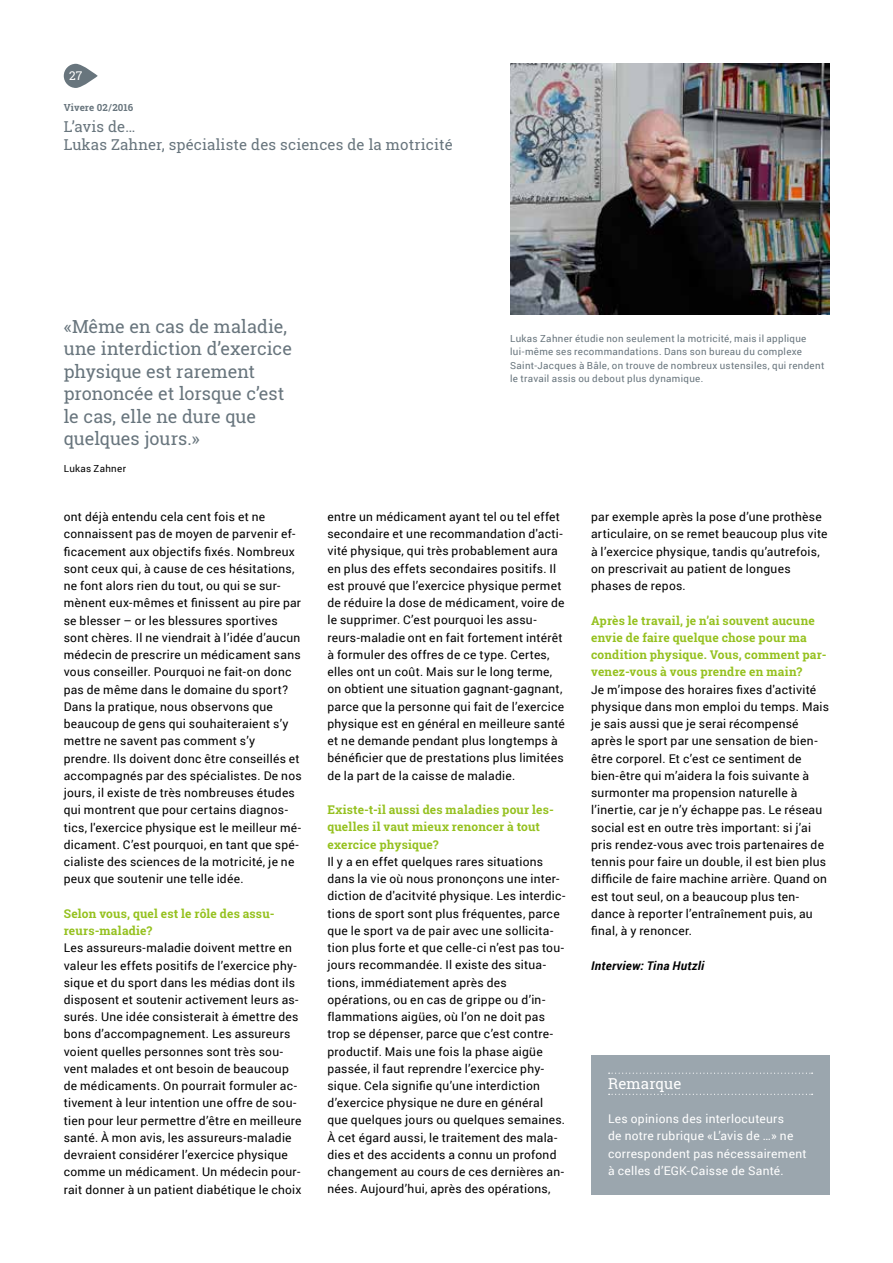
<style>
.page{position:relative;width:893px;height:1263px;background:#fff}
.page>*{position:absolute;margin:0;border:0;box-sizing:border-box;transform-origin:0 0}
.t1{font:18px/22.5px "Roboto Slab";letter-spacing:-.005em;color:#68757d}
.t2{font:15px/18px "Roboto Slab";letter-spacing:.01em;color:#68757d}
.t3{font:15px "Roboto Slab";letter-spacing:.01em;color:#fff}
.t4{font:12px/17.2px "Roboto";letter-spacing:.025em;color:#000}
.t5{font:700 12px/17.2px "Roboto Slab";letter-spacing:.015em;color:#95c11f}
.t6{font:12px/17.2px "Roboto";letter-spacing:.025em;color:#fff}
.t7{font:italic 700 12px "Roboto";letter-spacing:.025em;color:#000}
.t8{font:12px "Roboto Slab";color:#fff}
.t9{font:9.75px/13.5px "Roboto";letter-spacing:.03em;color:#68757d}
.t10{font:700 9.75px "Roboto Slab";letter-spacing:.01em;color:#68757d}
.t11{font:9.75px "Roboto";letter-spacing:.03em;color:#000}
</style>
<div class="page">
<svg style="left:64px;top:64px;width:34px;height:24px"></svg>
<img style="left:510px;top:64px;width:319px;height:250px">
<div style="left:591px;top:1056px;width:238px;height:139px;background:#9ba6ae"></div>
<svg style="left:609px;top:1072px;width:204px;height:2px"></svg>
<svg style="left:609px;top:1094px;width:204px;height:1px"></svg>
<p class="t8" style="left:69px;top:67px;width:15px">27</p>
<p class="t10" style="left:64px;top:100px;width:71px">Vivere 02 / 2016</p>
<p class="t2" style="left:64px;top:117px;width:391px">L’avis de…<br>Lukas Zahner, spécialiste des sciences de la motricité</p>
<h1 class="t1" style="left:64px;top:315px;width:230px">«Même en cas de maladie, une interdiction d’exercice physique est rarement prononcée et lorsque c’est le cas, elle ne dure que quelques jours.»</h1>
<p class="t11" style="left:64px;top:462px;width:64px">Lukas Zahner</p>
<p class="t9" style="left:510px;top:331px;width:316px">Lukas Zahner étudie non seulement la motricité, mais il applique lui-même ses recommandations. Dans son bureau du complexe Saint-Jacques à Bâle, on trouve de nombreux ustensiles, qui rendent le travail assis ou debout plus dynamique.</p>
<p class="t4" style="left:64px;top:508px;width:239px">ont déjà entendu cela cent fois et ne connaissent pas de moyen de parvenir ef&shy;ficacement aux objectifs fixés. Nombreux sont ceux qui, à cause de ces hésitations, ne font alors rien du tout, ou qui se sur&shy;mènent eux-mêmes et finissent au pire par se blesser – or les blessures sportives sont chères. Il ne viendrait à l’idée d’aucun médecin de prescrire un médicament sans vous conseiller. Pourquoi ne fait-on donc pas de même dans le domaine du sport?<br>Dans la pratique, nous observons que beaucoup de gens qui souhaiteraient s’y mettre ne savent pas comment s’y prendre. Ils doivent donc être conseillés et accompagnés par des spécialistes. De nos jours, il existe de très nombreuses études qui montrent que pour certains diagnos&shy;tics, l'exercice physique est le meilleur mé&shy;dicament. C’est pourquoi, en tant que spé&shy;cialiste des sciences de la motricité, je ne peux que soutenir une telle idée.</p>
<p class="t5" style="left:64px;top:905px;width:212px">Selon vous, quel est le rôle des assu&shy;reurs-maladie?</p>
<p class="t4" style="left:64px;top:939px;width:239px">Les assureurs-maladie doivent mettre en valeur les effets positifs de l’exercice phy&shy;sique et du sport dans les médias dont ils disposent et soutenir activement leurs as&shy;surés. Une idée consisterait à émettre des bons d’accompagnement. Les assureurs voient quelles personnes sont très sou&shy;vent malades et ont besoin de beaucoup de médicaments. On pourrait formuler ac&shy;tivement à leur intention une offre de sou&shy;tien pour leur permettre d’être en meilleure santé. À mon avis, les assureurs-maladie devraient considérer l’exercice physique comme un médicament. Un médecin pour&shy;rait donner à un patient diabétique le choix</p>
<p class="t4" style="left:327px;top:507px;width:239px">entre un médicament ayant tel ou tel effet secondaire et une recommandation d'acti&shy;vité physique, qui très probablement aura en plus des effets secondaires positifs. Il est prouvé que l’exercice physique permet de réduire la dose de médicament, voire de le supprimer. C’est pourquoi les assu&shy;reurs-maladie ont en fait fortement intérêt à formuler des offres de ce type. Certes, elles ont un coût. Mais sur le long terme, on obtient une situation gagnant-gagnant, parce que la personne qui fait de l’exercice physique est en général en meilleure santé et ne demande pendant plus longtemps à bénéficier que de prestations plus limitées de la part de la caisse de maladie.</p>
<p class="t5" style="left:327px;top:801px;width:228px">Existe-t-il aussi des maladies pour les&shy;quelles il vaut mieux renoncer à tout exercice physique?</p>
<p class="t4" style="left:327px;top:852px;width:239px">Il y a en effet quelques rares situations dans la vie où nous prononçons une inter&shy;diction de d'acitvité physique. Les interdic&shy;tions de sport sont plus fréquentes, parce que le sport va de pair avec une sollicita&shy;tion plus forte et que celle-ci n’est pas tou&shy;jours recommandée. Il existe des situa&shy;tions, immédiatement après des opérations, ou en cas de grippe ou d’in&shy;flammations aigües, où l’on ne doit pas trop se dépenser, parce que c’est contre&shy;productif. Mais une fois la phase aigüe passée, il faut reprendre l’exercice phy&shy;sique. Cela signifie qu’une interdiction d’exercice physique ne dure en général que quelques jours ou quelques semaines.<br>À cet égard aussi, le traitement des mala&shy;dies et des accidents a connu un profond changement au cours de ces dernières an&shy;nées. Aujourd’hui, après des opérations,</p>
<p class="t4" style="left:591px;top:508px;width:238px">par exemple après la pose d’une prothèse articulaire, on se remet beaucoup plus vite à l’exercice physique, tandis qu’autrefois, on prescrivait au patient de longues phases de repos.</p>
<p class="t5" style="left:591px;top:611px;width:237px">Après le travail, je n’ai souvent aucune envie de faire quelque chose pour ma condition physique. Vous, comment par&shy;venez-vous à vous prendre en main?</p>
<p class="t4" style="left:591px;top:680px;width:240px">Je m’impose des horaires fixes d'activité physique dans mon emploi du temps. Mais je sais aussi que je serai récompensé après le sport par une sensation de bien&shy;être corporel. Et c’est ce sentiment de bien-être qui m’aidera la fois suivante à surmonter ma propension naturelle à l’inertie, car je n’y échappe pas. Le réseau social est en outre très important: si j’ai pris rendez-vous avec trois partenaires de tennis pour faire un double, il est bien plus difficile de faire machine arrière. Quand on est tout seul, on a beaucoup plus ten&shy;dance à reporter l’entraînement puis, au final, à y renoncer.</p>
<p class="t7" style="left:591px;top:957px;width:115px">Interview: Tina Hutzli</p>
<p class="t3" style="left:608px;top:1073px;width:75px">Remarque</p>
<p class="t6" style="left:608px;top:1110px;width:200px">Les opinions des interlocuteurs<br>de notre rubrique «L’avis de …» ne correspondent pas nécessairement à celles d’EGK-Caisse de Santé.</p>
</div>
